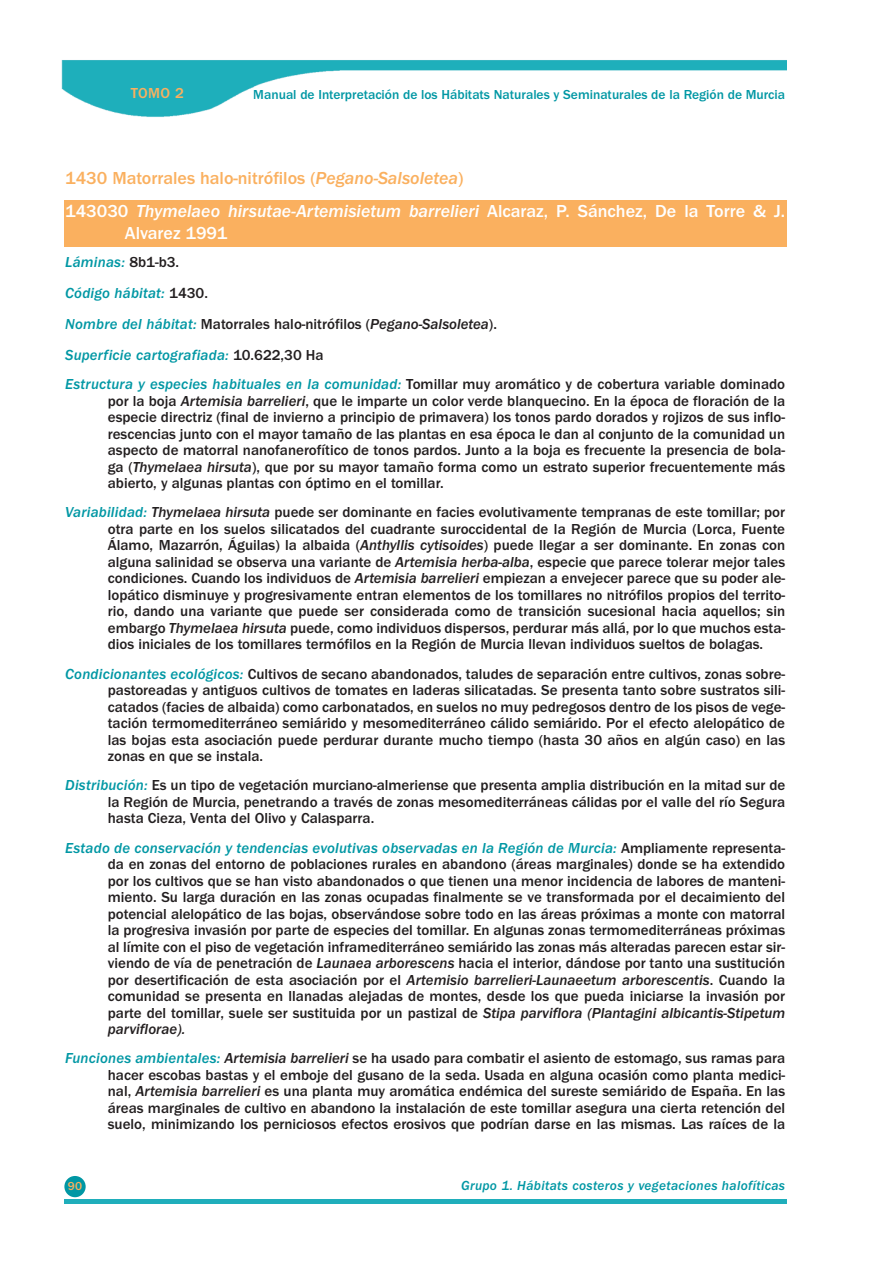
<style>
.page{position:relative;width:893px;height:1263px;background:#fff}
.page>*{position:absolute;margin:0;border:0;box-sizing:border-box;transform-origin:0 0}
.t1{font:500 18px/21.6px "Franklin Gothic";color:#fff}
.t2{font:500 18px "Franklin Gothic";color:#fab05f}
.t3{font:500 15px/16.5px "Franklin Gothic";color:#231f20;text-align:justify}
.t4{font:italic 500 15px/30.8px "Franklin Gothic";letter-spacing:.01em;color:#0097a4}
.t5{font:500 15px "Franklin Gothic";color:#fab05f}
.t6{font:500 13.5px "Franklin Gothic";color:#0097a4}
.t7{font:italic 500 13.5px "Franklin Gothic";letter-spacing:.025em;color:#0097a4}
.t8{font:500 12px "Franklin Gothic";color:#fab05f}
.s1{font-style:italic}
.s2{font-style:normal;color:#231f20}
.s3{color:#231f20}
.s4{font-style:italic;color:#0097a4}
</style>
<div class="page">
<img style="left:61px;top:60px;width:726px;height:57px">
<hr style="left:64px;top:1199px;width:723px;height:4px;background:#1faebb">
<div style="left:64px;top:1176px;width:22px;height:21px;background:#0097a4;border-radius:50%"></div>
<div style="left:64px;top:200px;width:723px;height:47px;background:#fab05f"></div>
<p class="t5" style="left:131px;top:84px;width:55px">TOMO 2</p>
<p class="t6" style="left:253px;top:86px;width:533px">Manual de Interpretación de los Hábitats Naturales y Seminaturales de la Región de Murcia</p>
<p class="t2" style="left:65px;top:167px;width:399px">1430 Matorrales halo-nitrófilos (<span class="s1">Pegano-Salsoletea</span>)</p>
<p class="t1" style="left:125px;top:200px;width:662px;text-indent:-60px">143030 <span class="s1">Thymelaeo hirsutae-Artemisietum barrelieri</span> Alcaraz, P. Sánchez, De la Torre &amp; J.<br>Alvarez 1991</p>
<p class="t4" style="left:65px;top:247px;width:433px">Láminas: <span class="s2">8b1-b3.<br></span>Código hábitat: <span class="s2">1430.<br></span>Nombre del hábitat: <span class="s2">Matorrales halo-nitrófilos (</span><span class="s3">Pegano-Salsoletea</span><span class="s2">).<br></span>Superficie cartografiada: <span class="s2">10.622,30 Ha</span></p>
<p class="t3" style="left:108px;top:376px;width:679px;text-indent:-43px"><span class="s4">Estructura y especies habituales en la comunidad:</span> Tomillar muy aromático y de cobertura variable dominado por la boja <span class="s1">Artemisia barrelieri</span>, que le imparte un color verde blanquecino. En la época de floración de la especie directriz (final de invierno a principio de primavera) los tonos pardo dorados y rojizos de sus inflo&shy;rescencias junto con el mayor tamaño de las plantas en esa época le dan al conjunto de la comunidad un aspecto de matorral nanofanerofítico de tonos pardos. Junto a la boja es frecuente la presencia de bola&shy;ga (<span class="s1">Thymelaea hirsuta</span>), que por su mayor tamaño forma como un estrato superior frecuentemente más abierto, y algunas plantas con óptimo en el tomillar.</p>
<p class="t3" style="left:108px;top:504px;width:679px;text-indent:-43px"><span class="s4">Variabilidad:</span> <span class="s1">Thymelaea hirsuta</span> puede ser dominante en facies evolutivamente tempranas de este tomillar; por otra parte en los suelos silicatados del cuadrante suroccidental de la Región de Murcia (Lorca, Fuente Álamo, Mazarrón, Águilas) la albaida (<span class="s1">Anthyllis cytisoides</span>) puede llegar a ser dominante. En zonas con alguna salinidad se observa una variante de <span class="s1">Artemisia herba-alba</span>, especie que parece tolerar mejor tales condiciones. Cuando los individuos de <span class="s1">Artemisia barrelieri</span> empiezan a envejecer parece que su poder ale&shy;lopático disminuye y progresivamente entran elementos de los tomillares no nitrófilos propios del territo&shy;rio, dando una variante que puede ser considerada como de transición sucesional hacia aquellos; sin embargo <span class="s1">Thymelaea hirsuta</span> puede, como individuos dispersos, perdurar más allá, por lo que muchos esta&shy;dios iniciales de los tomillares termófilos en la Región de Murcia llevan individuos sueltos de bolagas.</p>
<p class="t3" style="left:108px;top:665px;width:679px;text-indent:-43px"><span class="s4">Condicionantes ecológicos:</span> Cultivos de secano abandonados, taludes de separación entre cultivos, zonas sobre&shy;pastoreadas y antiguos cultivos de tomates en laderas silicatadas. Se presenta tanto sobre sustratos sili&shy;catados (facies de albaida) como carbonatados, en suelos no muy pedregosos dentro de los pisos de vege&shy;tación termomediterráneo semiárido y mesomediterráneo cálido semiárido. Por el efecto alelopático de las bojas esta asociación puede perdurar durante mucho tiempo (hasta 30 años en algún caso) en las zonas en que se instala.</p>
<p class="t3" style="left:108px;top:777px;width:679px;text-indent:-43px"><span class="s4">Distribución:</span> Es un tipo de vegetación murciano-almeriense que presenta amplia distribución en la mitad sur de la Región de Murcia, penetrando a través de zonas mesomediterráneas cálidas por el valle del río Segura hasta Cieza, Venta del Olivo y Calasparra.</p>
<p class="t3" style="left:108px;top:839px;width:679px;text-indent:-43px"><span class="s4">Estado de conservación y tendencias evolutivas observadas en la Región de Murcia:</span> Ampliamente representa&shy;da en zonas del entorno de poblaciones rurales en abandono (áreas marginales) donde se ha extendido por los cultivos que se han visto abandonados o que tienen una menor incidencia de labores de manteni&shy;miento. Su larga duración en las zonas ocupadas finalmente se ve transformada por el decaimiento del potencial alelopático de las bojas, observándose sobre todo en las áreas próximas a monte con matorral la progresiva invasión por parte de especies del tomillar. En algunas zonas termomediterráneas próximas al límite con el piso de vegetación inframediterráneo semiárido las zonas más alteradas parecen estar sir&shy;viendo de vía de penetración de <span class="s1">Launaea arborescens</span> hacia el interior, dándose por tanto una sustitución por desertificación de esta asociación por el <span class="s1">Artemisio barrelieri-Launaeetum arborescentis</span>. Cuando la comunidad se presenta en llanadas alejadas de montes, desde los que pueda iniciarse la invasión por parte del tomillar, suele ser sustituida por un pastizal de <span class="s1">Stipa parviflora (Plantagini albicantis-Stipetum parviflorae).</span></p>
<p class="t3" style="left:108px;top:1050px;width:679px;text-indent:-43px"><span class="s4">Funciones ambientales:</span> <span class="s1">Artemisia barrelieri</span> se ha usado para combatir el asiento de estomago, sus ramas para hacer escobas bastas y el emboje del gusano de la seda. Usada en alguna ocasión como planta medici&shy;nal, <span class="s1">Artemisia barrelieri</span> es una planta muy aromática endémica del sureste semiárido de España. En las áreas marginales de cultivo en abandono la instalación de este tomillar asegura una cierta retención del suelo, minimizando los perniciosos efectos erosivos que podrían darse en las mismas. Las raíces de la</p>
<p class="t8" style="left:68px;top:1179px;width:16px">90</p>
<p class="t7" style="left:461px;top:1178px;width:326px">Grupo 1. Hábitats costeros y vegetaciones halofíticas</p>
</div>
